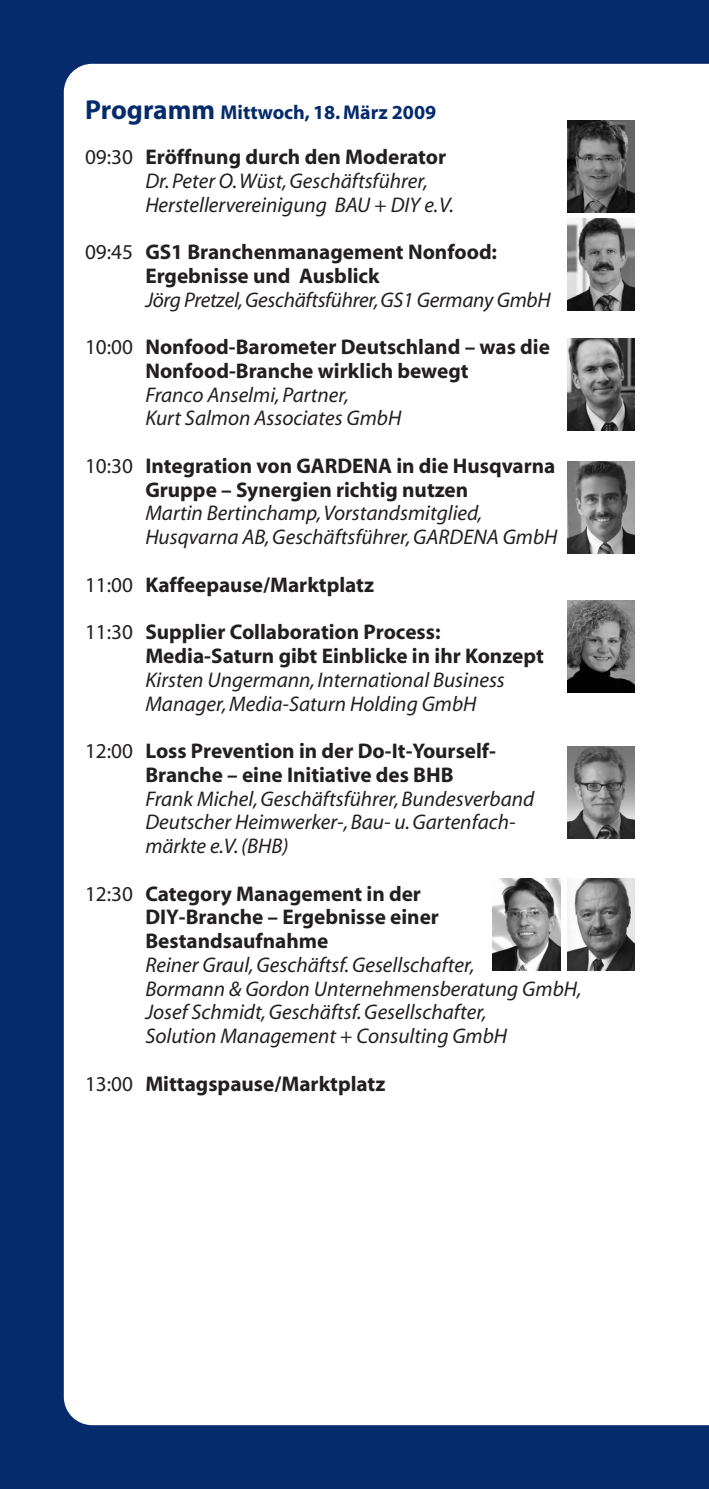
<style>
.page{position:relative;width:709px;height:1489px;background:#fff}
.page>*{position:absolute;margin:0;border:0;box-sizing:border-box;transform-origin:0 0}
.t1{font:italic 21.25px/23.8px "Myriad";color:#231f20}
.t2{font:700 21.25px/23.8px "Myriad";color:#231f20}
.t3{font:700 20px "Myriad";color:#052b6c}
.s1{font-size:27.5px}
.s2{font-style:normal}
.s3{font-weight:700;font-style:normal}
.s4{font-weight:400}
</style>
<div class="page">
<div style="left:0;top:0;width:709px;height:1488px;background:#052b6c"></div>
<div style="left:64px;top:64px;width:645px;height:1360px;background:#fff"></div>
<img style="left:567px;top:218px;width:67px;height:92px">
<img style="left:567px;top:121px;width:67px;height:92px">
<img style="left:567px;top:461px;width:67px;height:92px">
<img style="left:567px;top:600px;width:67px;height:92px">
<img style="left:567px;top:338px;width:67px;height:92px">
<img style="left:567px;top:746px;width:67px;height:92px">
<img style="left:567px;top:878px;width:67px;height:92px">
<img style="left:493px;top:878px;width:67px;height:92px">
<p class="t3" style="left:85px;top:105px;width:352px"><span class="s1">Programm</span> Mittwoch, 18. März 2009</p>
<p class="t1" style="left:145px;top:147px;width:310px;text-indent:-60px"><span class="s2">09:30</span> <span class="s3">Eröffnung durch den Moderator<br></span>Dr. Peter O. Wüst, Geschäftsführer,<br>Herstellervereinigung BAU + DIY e.V.</p>
<p class="t2" style="left:145px;top:242px;width:353px;text-indent:-60px"><span class="s4">09:45</span> GS1 Branchenmanagement Nonfood:<br>Ergebnisse und Ausblick</p>
<p class="t1" style="left:145px;top:289px;width:407px">Jörg Pretzel, Geschäftsführer, GS1 Germany GmbH</p>
<p class="t2" style="left:145px;top:337px;width:406px;text-indent:-60px"><span class="s4">10:00</span> Nonfood-Barometer Deutschland – was die<br>Nonfood-Branche wirklich bewegt</p>
<p class="t1" style="left:145px;top:384px;width:257px">Franco Anselmi, Partner,<br>Kurt Salmon Associates GmbH</p>
<p class="t2" style="left:145px;top:455px;width:412px;text-indent:-60px"><span class="s4">10:30</span> Integration von GARDENA in die Husqvarna<br>Gruppe – Synergien richtig nutzen</p>
<p class="t1" style="left:145px;top:503px;width:414px">Martin Bertinchamp, Vorstandsmitglied,<br>Husqvarna AB, Geschäftsführer, GARDENA GmbH</p>
<p class="t2" style="left:85px;top:574px;width:290px"><span class="s4">11:00</span> Kaffeepause/Marktplatz</p>
<p class="t2" style="left:145px;top:622px;width:400px;text-indent:-60px"><span class="s4">11:30</span> Supplier Collaboration Process:<br>Media-Saturn gibt Einblicke in ihr Konzept</p>
<p class="t1" style="left:145px;top:669px;width:361px">Kirsten Ungermann, International Business<br>Manager, Media-Saturn Holding GmbH</p>
<p class="t2" style="left:145px;top:740px;width:352px;text-indent:-60px"><span class="s4">12:00</span> Loss Prevention in der Do-It-Yourself-<br>Branche – eine Initiative des BHB</p>
<p class="t1" style="left:145px;top:788px;width:390px">Frank Michel, Geschäftsführer, Bundesverband<br>Deutscher Heimwerker-, Bau- u. Gartenfach&shy;märkte e.V. (BHB)</p>
<p class="t2" style="left:145px;top:883px;width:295px;text-indent:-60px"><span class="s4">12:30</span> Category Management in der<br>DIY-Branche – Ergebnisse einer<br>Bestandsaufnahme</p>
<p class="t1" style="left:145px;top:954px;width:438px">Reiner Graul, Geschäftsf. Gesellschafter,<br>Bormann &amp; Gordon Unternehmensberatung GmbH, Josef Schmidt, Geschäftsf. Gesellschafter,<br>Solution Management + Consulting GmbH</p>
<p class="t2" style="left:85px;top:1073px;width:302px"><span class="s4">13:00</span> Mittagspause/Marktplatz</p>
</div>
